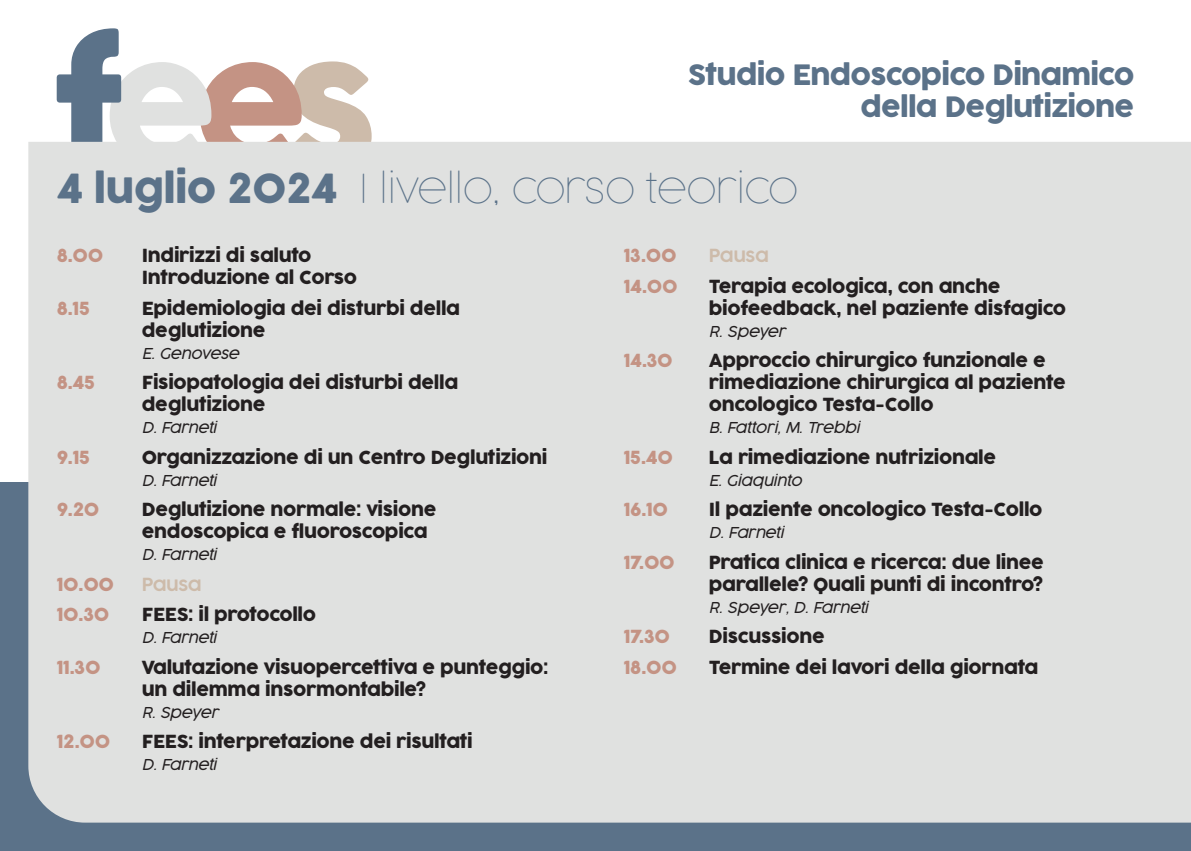
<style>
.page{position:relative;width:1191px;height:851px;background:#fff}
.page>*{position:absolute;margin:0;border:0;box-sizing:border-box;transform-origin:0 0}
.t1{font:100 40px "Cocogoose Pro";letter-spacing:-.02em;color:#5b7289}
.t2{font:28px/32px "Cocogoose Pro";letter-spacing:-.03em;color:#5b7289;text-align:right}
.t3{font:18px/22px "Cocogoose Pro";letter-spacing:-.02em;color:#231f20}
.t4{font:18px "Cocogoose Pro";letter-spacing:-.02em;color:#c49384}
.t5{font:300 18px "Cocogoose Pro";letter-spacing:-.02em;color:#cdbbaa}
.t6{font:italic 300 15px "Cocogoose Pro";letter-spacing:-.02em;color:#231f20}
.s1{font-weight:400}
</style>
<div class="page">
<svg style="left:57px;top:28px;width:315px;height:114px"></svg>
<div style="left:0;top:482px;width:1190px;height:368px;background:#5b7289"></div>
<div style="left:28px;top:142px;width:1162px;height:680px;background:#e0e1e0"></div>
<h2 class="t2" style="left:688px;top:59px;width:448px">Studio Endoscopico Dinamico della Deglutizione</h2>
<h1 class="t1" style="left:57px;top:162px;width:743px"><span class="s1">4 luglio 2024</span> I livello, corso teorico</h1>
<p class="t4" style="left:57px;top:243px;width:48px">8.00</p>
<p class="t3" style="left:142px;top:245px;width:217px">Indirizzi di saluto<br>Introduzione al Corso</p>
<p class="t4" style="left:57px;top:296px;width:35px">8.15</p>
<p class="t3" style="left:142px;top:297px;width:320px">Epidemiologia dei disturbi della deglutizione</p>
<p class="t6" style="left:142px;top:343px;width:99px">E. Genovese</p>
<p class="t4" style="left:57px;top:370px;width:40px">8.45</p>
<p class="t3" style="left:142px;top:372px;width:318px">Fisiopatologia dei disturbi della deglutizione</p>
<p class="t6" style="left:142px;top:417px;width:76px">D. Farneti</p>
<p class="t4" style="left:57px;top:445px;width:35px">9.15</p>
<p class="t3" style="left:142px;top:446px;width:407px">Organizzazione di un Centro Deglutizioni</p>
<p class="t6" style="left:142px;top:470px;width:76px">D. Farneti</p>
<p class="t4" style="left:57px;top:497px;width:44px">9.20</p>
<p class="t3" style="left:142px;top:499px;width:296px">Deglutizione normale: visione endoscopica e fluoroscopica</p>
<p class="t6" style="left:142px;top:544px;width:76px">D. Farneti</p>
<p class="t4" style="left:57px;top:572px;width:59px">10.00</p>
<p class="t5" style="left:142px;top:572px;width:61px">Pausa</p>
<p class="t4" style="left:57px;top:602px;width:54px">10.30</p>
<p class="t3" style="left:142px;top:604px;width:176px">FEES: il protocollo</p>
<p class="t6" style="left:142px;top:627px;width:76px">D. Farneti</p>
<p class="t4" style="left:57px;top:655px;width:45px">11.30</p>
<p class="t3" style="left:142px;top:656px;width:408px">Valutazione visuopercettiva e punteggio: un dilemma insormontabile?</p>
<p class="t6" style="left:142px;top:702px;width:78px">R. Speyer</p>
<p class="t4" style="left:57px;top:729px;width:55px">12.00</p>
<p class="t3" style="left:142px;top:731px;width:332px">FEES: interpretazione dei risultati</p>
<p class="t6" style="left:142px;top:754px;width:76px">D. Farneti</p>
<p class="t4" style="left:624px;top:243px;width:54px">13.00</p>
<p class="t5" style="left:709px;top:243px;width:61px">Pausa</p>
<p class="t4" style="left:624px;top:274px;width:55px">14.00</p>
<p class="t3" style="left:709px;top:275px;width:359px">Terapia ecologica, con anche biofeedback, nel paziente disfagico</p>
<p class="t6" style="left:709px;top:321px;width:78px">R. Speyer</p>
<p class="t4" style="left:624px;top:348px;width:50px">14.30</p>
<p class="t3" style="left:709px;top:350px;width:358px">Approccio chirurgico funzionale e rimediazione chirurgica al paziente oncologico Testa-Collo</p>
<p class="t6" style="left:709px;top:417px;width:152px">B. Fattori, M. Trebbi</p>
<p class="t4" style="left:624px;top:445px;width:51px">15.40</p>
<p class="t3" style="left:709px;top:446px;width:289px">La rimediazione nutrizionale</p>
<p class="t6" style="left:709px;top:470px;width:94px">E. Giaquinto</p>
<p class="t4" style="left:624px;top:497px;width:46px">16.10</p>
<p class="t3" style="left:709px;top:499px;width:335px">Il paziente oncologico Testa-Collo</p>
<p class="t6" style="left:709px;top:522px;width:76px">D. Farneti</p>
<p class="t4" style="left:624px;top:550px;width:52px">17.00</p>
<p class="t3" style="left:709px;top:551px;width:336px">Pratica clinica e ricerca: due linee parallele? Quali punti di incontro?</p>
<p class="t6" style="left:709px;top:597px;width:161px">R. Speyer, D. Farneti</p>
<p class="t4" style="left:624px;top:624px;width:48px">17.30</p>
<p class="t3" style="left:709px;top:626px;width:117px">Discussione</p>
<p class="t4" style="left:624px;top:655px;width:55px">18.00</p>
<p class="t3" style="left:709px;top:656px;width:331px">Termine dei lavori della giornata</p>
</div>
